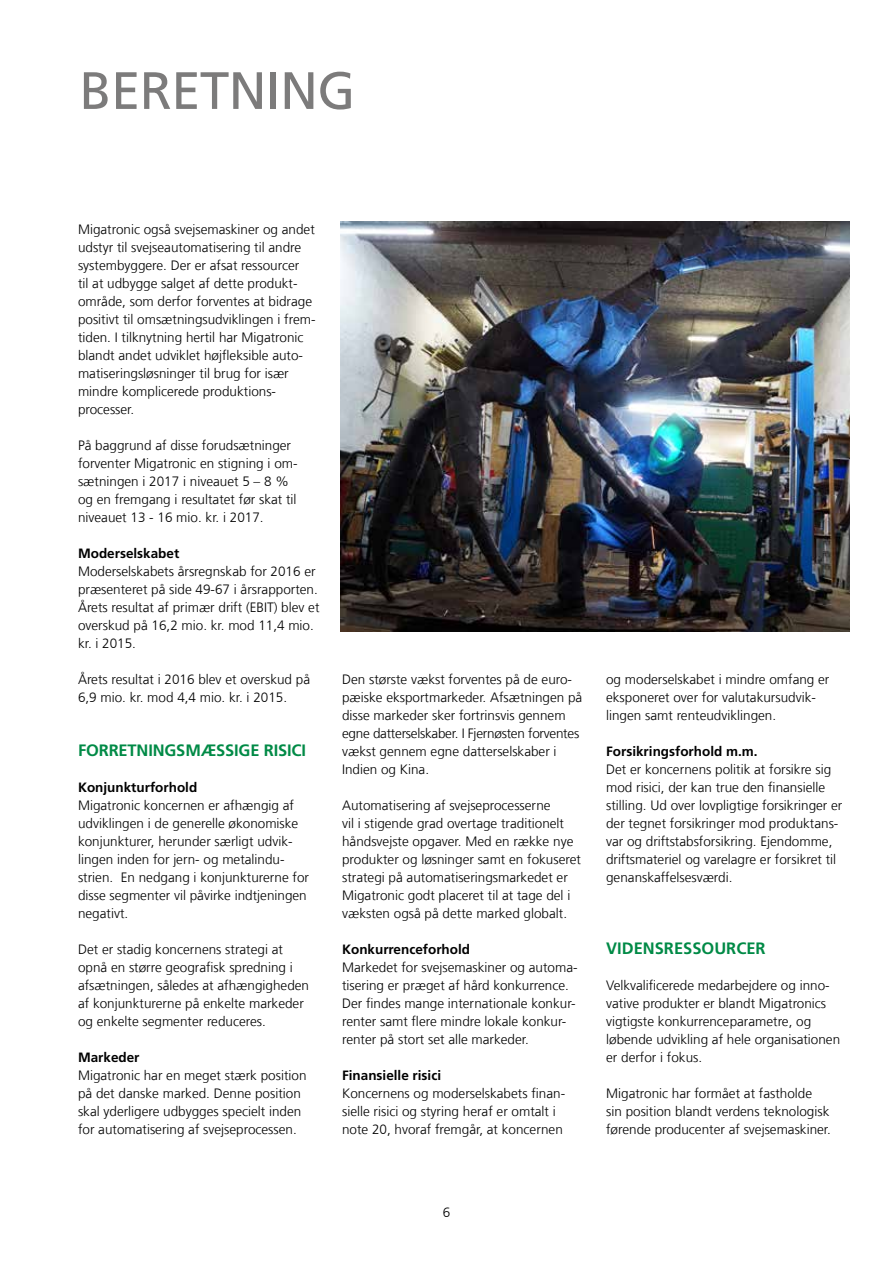
<style>
.page{position:relative;width:893px;height:1263px;background:#fff}
.page>*{position:absolute;margin:0;border:0;box-sizing:border-box;transform-origin:0 0}
.t1{font:52.5px "Frutiger LT Pro";letter-spacing:-.01em;color:#7c7b7b}
.t2{font:700 16.5px "Frutiger LT Pro";letter-spacing:-.01em;color:#008a46}
.t3{font:300 13.5px/18px "Frutiger LT Com";color:#000}
.t4{font:700 13.5px "Frutiger LT Pro";color:#000}
</style>
<div class="page">
<img style="left:340px;top:221px;width:510px;height:410px">
<h1 class="t1" style="left:80px;top:60px;width:277px">BERETNING</h1>
<p class="t3" style="left:78px;top:220px;width:239px">Migatronic også svejsemaskiner og andet udstyr til svejseautomatisering til andre systembyggere. Der er afsat ressourcer<br>til at udbygge salget af dette produkt&shy;område, som derfor forventes at bidrage positivt til omsætningsudviklingen i frem&shy;tiden. I tilknytning hertil har Migatronic blandt andet udviklet højfleksible auto&shy;matiseringsløsninger til brug for især mindre komplicerede produktions&shy;processer.</p>
<p class="t3" style="left:78px;top:436px;width:221px">På baggrund af disse forudsætninger forventer Migatronic en stigning i om&shy;sætningen i 2017 i niveauet 5 – 8 % og en fremgang i resultatet før skat til niveauet 13 - 16 mio. kr. i 2017.</p>
<p class="t4" style="left:78px;top:545px;width:103px">Moderselskabet</p>
<p class="t3" style="left:78px;top:562px;width:243px">Moderselskabets årsregnskab for 2016 er præsenteret på side 49-67 i årsrapporten.<br>Årets resultat af primær drift (EBIT) blev et overskud på 16,2 mio. kr. mod 11,4 mio. kr. i 2015.</p>
<p class="t3" style="left:78px;top:670px;width:234px">Årets resultat i 2016 blev et overskud på<br>6,9 mio. kr. mod 4,4 mio. kr. i 2015.</p>
<p class="t2" style="left:78px;top:741px;width:229px">FORRETNINGSMÆSSIGE RISICI</p>
<p class="t4" style="left:78px;top:779px;width:121px">Konjunkturforhold</p>
<p class="t3" style="left:78px;top:796px;width:233px">Migatronic koncernen er afhængig af udviklingen i de generelle økonomiske konjunkturer, herunder særligt udvik&shy;lingen inden for jern- og metalindu&shy;strien. En nedgang i konjunkturerne for disse segmenter vil påvirke indtjeningen negativt.</p>
<p class="t3" style="left:78px;top:940px;width:233px">Det er stadig koncernens strategi at opnå en større geografisk spredning i afsætningen, således at afhængigheden af konjunkturerne på enkelte markeder og enkelte segmenter reduceres.</p>
<p class="t4" style="left:78px;top:1049px;width:63px">Markeder</p>
<p class="t3" style="left:78px;top:1066px;width:230px">Migatronic har en meget stærk position på det danske marked. Denne position skal yderligere udbygges specielt inden for automatisering af svejseprocessen.</p>
<p class="t3" style="left:342px;top:670px;width:242px">Den største vækst forventes på de euro&shy;pæiske eksportmarkeder. Afsætningen på disse markeder sker fortrinsvis gennem egne datterselskaber. I Fjernøsten forventes vækst gennem egne datterselskaber i Indien og Kina.</p>
<p class="t3" style="left:342px;top:796px;width:240px">Automatisering af svejseprocesserne<br>vil i stigende grad overtage traditionelt håndsvejste opgaver. Med en række nye produkter og løsninger samt en fokuseret strategi på automatiseringsmarkedet er Migatronic godt placeret til at tage del i væksten også på dette marked globalt.</p>
<p class="t4" style="left:342px;top:941px;width:130px">Konkurrenceforhold</p>
<p class="t3" style="left:342px;top:958px;width:237px">Markedet for svejsemaskiner og automa&shy;tisering er præget af hård konkurrence.<br>Der findes mange internationale konkur&shy;renter samt flere mindre lokale konkur&shy;renter på stort set alle markeder.</p>
<p class="t4" style="left:342px;top:1067px;width:101px">Finansielle risici</p>
<p class="t3" style="left:342px;top:1084px;width:225px">Koncernens og moderselskabets finan&shy;sielle risici og styring heraf er omtalt i note 20, hvoraf fremgår, at koncernen</p>
<p class="t3" style="left:606px;top:670px;width:225px">og moderselskabet i mindre omfang er eksponeret over for valutakursudvik&shy;lingen samt renteudviklingen.</p>
<p class="t4" style="left:606px;top:743px;width:153px">Forsikringsforhold m.m.</p>
<p class="t3" style="left:606px;top:760px;width:238px">Det er koncernens politik at forsikre sig mod risici, der kan true den finansielle stilling. Ud over lovpligtige forsikringer er der tegnet forsikringer mod produktans&shy;var og driftstabsforsikring. Ejendomme, driftsmateriel og varelagre er forsikret til genanskaffelsesværdi.</p>
<p class="t2" style="left:606px;top:939px;width:161px">VIDENSRESSOURCER</p>
<p class="t3" style="left:606px;top:976px;width:236px">Velkvalificerede medarbejdere og inno&shy;vative produkter er blandt Migatronics vigtigste konkurrenceparametre, og løbende udvikling af hele organisationen er derfor i fokus.</p>
<p class="t3" style="left:606px;top:1084px;width:226px">Migatronic har formået at fastholde sin position blandt verdens teknologisk førende producenter af svejsemaskiner.</p>
<p class="t3" style="left:443px;top:1203px;width:9px">6</p>
</div>
